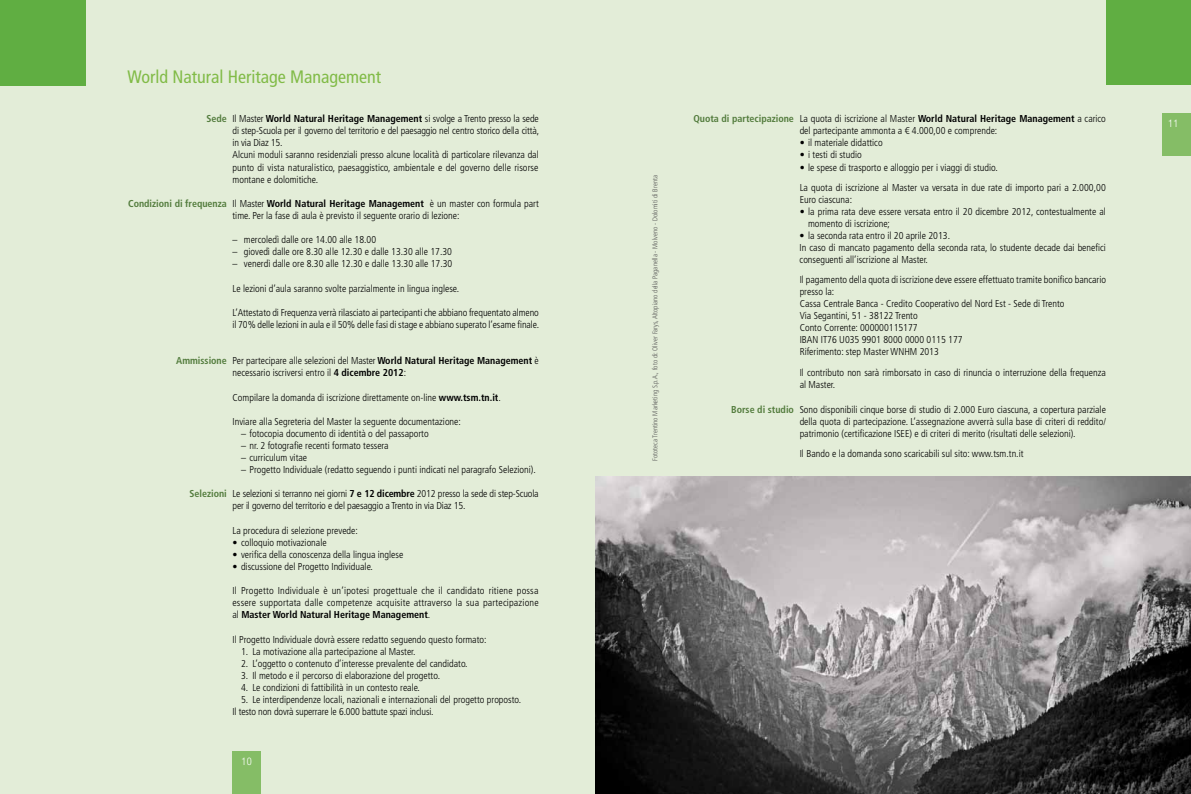
<style>
.page{position:relative;width:1191px;height:794px;background:#fff}
.page>*{position:absolute;margin:0;border:0;box-sizing:border-box;transform-origin:0 0}
.t1{font:condensed 18px "Frutiger LT Std";color:#81bb47}
.t2{font:300 condensed 10.5px "Helvetica Neue LT Std";color:#fff}
.t3{font:300 condensed 10px/12.1px "Frutiger LT Std";color:#000}
.t4{font:700 condensed 10px "Frutiger LT Std";color:#537c3d}
.t5{font:300 condensed 7px "Frutiger LT Std";color:#555}
.s1{font-weight:700}
</style>
<div class="page">
<div style="left:0;top:0;width:595px;height:794px;background:#e3edd8"></div>
<div style="left:596px;top:0;width:595px;height:794px;background:#e3edd8"></div>
<div style="left:1162px;top:113px;width:29px;height:43px;background:#85bd66"></div>
<div style="left:232px;top:751px;width:29px;height:43px;background:#85bd66"></div>
<div style="left:1106px;top:0;width:85px;height:85px;background:#60ae42"></div>
<div style="left:0;top:0;width:85px;height:85px;background:#60ae42"></div>
<img style="left:595px;top:476px;width:596px;height:318px">
<h1 class="t1" style="left:128px;top:66px;width:255px">World Natural Heritage Management</h1>
<p class="t4" style="left:206px;top:113px;width:22px">Sede</p>
<p class="t3" style="left:232px;top:113px;width:308px">Il Master <span class="s1">World Natural Heritage Management</span> si svolge a Trento presso la sede di step-Scuola per il governo del territorio e del paesaggio nel centro storico della città, in via Diaz 15.<br>Alcuni moduli saranno residenziali presso alcune località di particolare rilevanza dal punto di vista naturalistico, paesaggistico, ambientale e del governo delle risorse montane e dolomitiche.</p>
<p class="t3" style="left:232px;top:197px;width:308px">Il Master <span class="s1">World Natural Heritage Management</span> è un master con formula part time. Per la fase di aula è previsto il seguente orario di lezione:</p>
<p class="t3" style="left:232px;top:234px;width:145px">– mercoledì dalle ore 14.00 alle 18.00</p>
<p class="t3" style="left:232px;top:246px;width:221px">– giovedì dalle ore 8.30 alle 12.30 e dalle 13.30 alle 17.30</p>
<p class="t3" style="left:232px;top:258px;width:221px">– venerdì dalle ore 8.30 alle 12.30 e dalle 13.30 alle 17.30</p>
<p class="t3" style="left:232px;top:282px;width:228px">Le lezioni d’aula saranno svolte parzialmente in lingua inglese.</p>
<p class="t3" style="left:232px;top:306px;width:308px">L’Attestato di Frequenza verrà rilasciato ai partecipanti che abbiano frequentato almeno il 70% delle lezioni in aula e il 50% delle fasi di stage e abbiano superato l’esame finale.</p>
<p class="t3" style="left:232px;top:355px;width:308px">Per partecipare alle selezioni del Master <span class="s1">World Natural Heritage Management</span> è necessario iscriversi entro il <span class="s1">4 dicembre 2012</span>:</p>
<p class="t3" style="left:232px;top:391px;width:270px">Compilare la domanda di iscrizione direttamente on-line <span class="s1">www.tsm.tn.it</span>.</p>
<p class="t3" style="left:232px;top:415px;width:230px">Inviare alla Segreteria del Master la seguente documentazione:</p>
<p class="t3" style="left:241px;top:427px;width:189px">– fotocopia documento di identità o del passaporto</p>
<p class="t3" style="left:241px;top:439px;width:149px">– nr. 2 fotografie recenti formato tessera</p>
<p class="t3" style="left:241px;top:452px;width:68px">– curriculum vitae</p>
<p class="t3" style="left:241px;top:464px;width:296px">– Progetto Individuale (redatto seguendo i punti indicati nel paragrafo Selezioni).</p>
<p class="t3" style="left:232px;top:488px;width:308px">Le selezioni si terranno nei giorni <span class="s1">7 e 12 dicembre</span> 2012 presso la sede di step-Scuola per il governo del territorio e del paesaggio a Trento in via Diaz 15.</p>
<p class="t3" style="left:232px;top:524px;width:127px">La procedura di selezione prevede:</p>
<p class="t3" style="left:232px;top:536px;width:96px">• colloquio motivazionale</p>
<p class="t3" style="left:232px;top:548px;width:172px">• verifica della conoscenza della lingua inglese</p>
<p class="t3" style="left:232px;top:560px;width:142px">• discussione del Progetto Individuale.</p>
<p class="t3" style="left:232px;top:585px;width:308px;text-align:justify">Il Progetto Individuale è un’ipotesi progettuale che il candidato ritiene possa essere supportata dalle competenze acquisite attraverso la sua partecipazione al <span class="s1">Master World Natural Heritage Management</span>.</p>
<p class="t3" style="left:232px;top:633px;width:255px">Il Progetto Individuale dovrà essere redatto seguendo questo formato:</p>
<p class="t3" style="left:241px;top:645px;width:176px">1. La motivazione alla partecipazione al Master.</p>
<p class="t3" style="left:241px;top:657px;width:228px">2. L’oggetto o contenuto d’interesse prevalente del candidato.</p>
<p class="t3" style="left:241px;top:669px;width:200px">3. Il metodo e il percorso di elaborazione del progetto.</p>
<p class="t3" style="left:241px;top:681px;width:180px">4. Le condizioni di fattibilità in un contesto reale.</p>
<p class="t3" style="left:232px;top:694px;width:290px;text-indent:8px">5. Le interdipendenze locali, nazionali e internazionali del progetto proposto.<br>Il testo non dovrà superrare le 6.000 battute spazi inclusi.</p>
<p class="t4" style="left:128px;top:197px;width:100px">Condizioni di frequenza</p>
<p class="t4" style="left:176px;top:355px;width:52px">Ammissione</p>
<p class="t4" style="left:189px;top:488px;width:39px">Selezioni</p>
<p class="t2" style="left:242px;top:755px;width:12px">10</p>
<p class="t5" style="left:651px;top:461px;width:287px;rotate:-90deg">Fototeca Trentino Marketing S.p.A., foto di: Oliver Farys, Altopiano della Paganella - Molveno - Dolomiti di Brenta</p>
<p class="t4" style="left:693px;top:113px;width:102px">Quota di partecipazione</p>
<p class="t3" style="left:799px;top:113px;width:308px">La quota di iscrizione al Master <span class="s1">World Natural Heritage Management</span> a carico del partecipante ammonta a € 4.000,00 e comprende:</p>
<p class="t3" style="left:799px;top:137px;width:84px">• il materiale didattico</p>
<p class="t3" style="left:799px;top:149px;width:64px">• i testi di studio</p>
<p class="t3" style="left:799px;top:157px;width:308px;line-height:20.4px">• le spese di trasporto e alloggio per i viaggi di studio.<br>La quota di iscrizione al Master va versata in due rate di importo pari a 2.000,00</p>
<p class="t3" style="left:799px;top:194px;width:54px">Euro ciascuna:</p>
<p class="t3" style="left:808px;top:206px;width:299px;text-indent:-8px">• la prima rata deve essere versata entro il 20 dicembre 2012, contestualmente al momento di iscrizione;</p>
<p class="t3" style="left:799px;top:230px;width:308px">• la seconda rata entro il 20 aprile 2013.<br>In caso di mancato pagamento della seconda rata, lo studente decade dai benefici conseguenti all’iscrizione al Master.</p>
<p class="t3" style="left:799px;top:274px;width:308px">Il pagamento della quota di iscrizione deve essere effettuato tramite bonifico bancario presso la:<br>Cassa Centrale Banca - Credito Cooperativo del Nord Est - Sede di Trento<br>Via Segantini, 51 - 38122 Trento<br>Conto Corrente: 000000115177<br>IBAN IT76 U035 9901 8000 0000 0115 177<br>Riferimento: step Master WNHM 2013</p>
<p class="t3" style="left:799px;top:366px;width:308px">Il contributo non sarà rimborsato in caso di rinuncia o interruzione della frequenza al Master.</p>
<p class="t3" style="left:799px;top:403px;width:308px;text-align:justify">Sono disponibili cinque borse di studio di 2.000 Euro ciascuna, a copertura parziale della quota di partecipazione. L’assegnazione avverrà sulla base di criteri di reddito/ patrimonio (certificazione ISEE) e di criteri di merito (risultati delle selezioni).</p>
<p class="t3" style="left:799px;top:448px;width:225px">Il Bando e la domanda sono scaricabili sul sito: www.tsm.tn.it</p>
<p class="t4" style="left:731px;top:403px;width:64px">Borse di studio</p>
<p class="t2" style="left:1168px;top:117px;width:12px">11</p>
</div>
